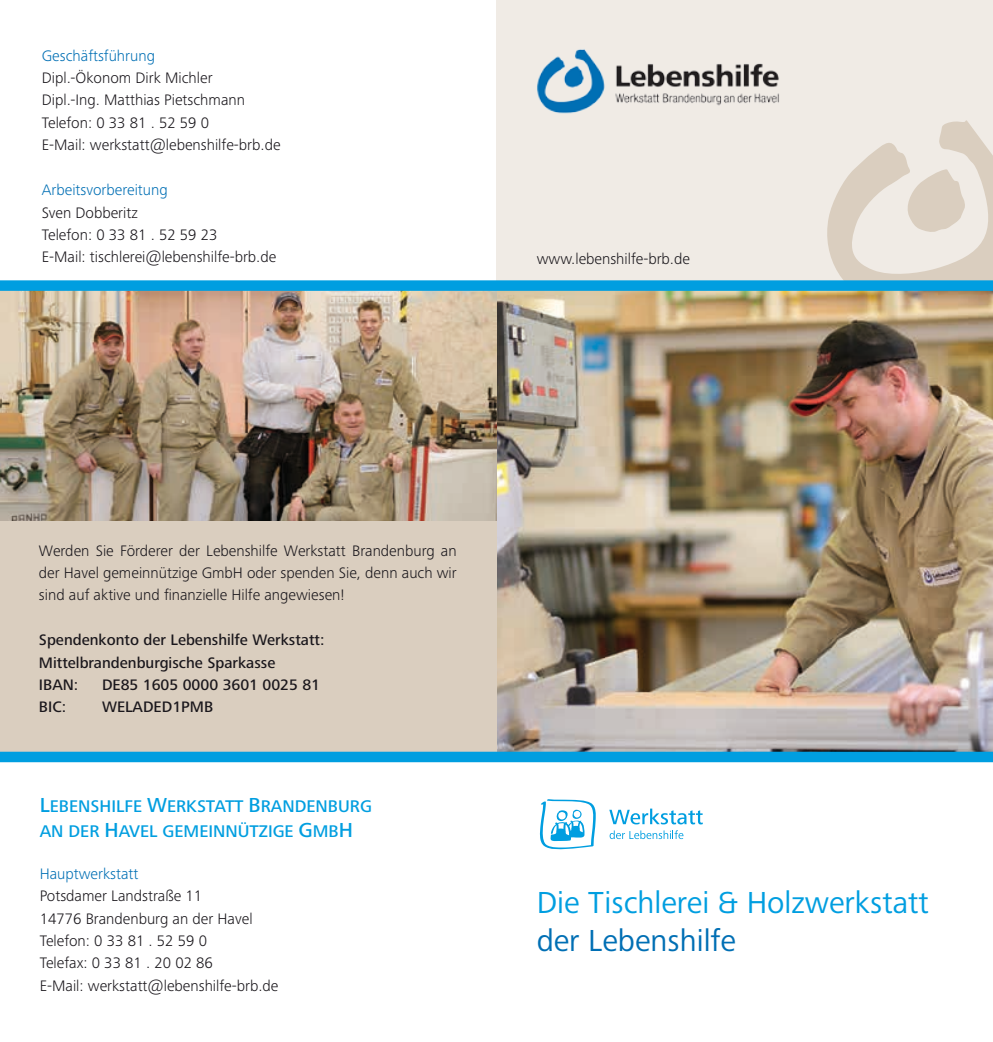
<style>
.page{position:relative;width:993px;height:1042px;background:#fff}
.page>*{position:absolute;margin:0;border:0;box-sizing:border-box;transform-origin:0 0}
.t1{font:31.5px "Frutiger Next Pro";color:#009ee0}
.t2{font:31.5px "Frutiger Next Pro";color:#006fb4}
.t3{font:500 17.5px/25.2px "Frutiger Next Pro";color:#009ee0}
.t4{font:300 15.75px/22.4px "Frutiger Next Pro";color:#1a171c}
.t5{font:500 15.75px/22.4px "Frutiger Next Pro";color:#1a171c}
.t6{font:300 15.75px "Frutiger Next Pro";color:#006fb4}
.s1{font-size:21px}
</style>
<div class="page">
<div style="left:496px;top:0;width:496px;height:285px;background:#f0ebe5"></div>
<svg style="left:827px;top:120px;width:165px;height:160px"></svg>
<img style="left:537px;top:49px;width:242px;height:65px">
<img style="left:496px;top:291px;width:496px;height:461px">
<img style="left:0;top:291px;width:496px;height:230px">
<div style="left:0;top:521px;width:496px;height:235px;background:#dacebf"></div>
<div style="left:0;top:280px;width:992px;height:11px;background:#009ee0"></div>
<div style="left:0;top:752px;width:992px;height:10px;background:#009ee0"></div>
<svg style="left:609px;top:808px;width:93px;height:16px"></svg>
<svg style="left:609px;top:830px;width:74px;height:9px"></svg>
<svg style="left:539px;top:799px;width:57px;height:50px"></svg>
<p class="t6" style="left:42px;top:46px;width:115px">Geschäftsführung</p>
<p class="t4" style="left:42px;top:67px;width:240px">Dipl.-Ökonom Dirk Michler<br>Dipl.-Ing. Matthias Pietschmann<br>Telefon: 0 33 81 . 52 59 0<br>E-Mail: werkstatt@lebenshilfe-brb.de</p>
<p class="t6" style="left:42px;top:181px;width:127px">Arbeitsvorbereitung</p>
<p class="t4" style="left:42px;top:201px;width:236px">Sven Dobberitz<br>Telefon: 0 33 81 . 52 59 23<br>E-Mail: tischlerei@lebenshilfe-brb.de</p>
<p class="t4" style="left:536px;top:248px;width:155px">www.lebenshilfe-brb.de</p>
<p class="t4" style="left:39px;top:539px;width:419px;text-align:justify">Werden Sie Förderer der Lebenshilfe Werkstatt Brandenburg an der Havel gemeinnützige GmbH oder spenden Sie, denn auch wir sind auf aktive und finanzielle Hilfe angewiesen!</p>
<p class="t5" style="left:39px;top:629px;width:287px">Spendenkonto der Lebenshilfe Werkstatt:<br>Mittelbrandenburgische Sparkasse<br>IBAN:</p>
<p class="t5" style="left:102px;top:673px;width:219px">DE85 1605 0000 3601 0025 81</p>
<p class="t5" style="left:39px;top:696px;width:29px">BIC:</p>
<p class="t5" style="left:102px;top:696px;width:113px">WELADED1PMB</p>
<p class="t3" style="left:40px;top:793px;width:333px"><span class="s1">L</span>EBENSHILFE <span class="s1">W</span>ERKSTATT <span class="s1">B</span>RANDENBURG<br>AN DER <span class="s1">H</span>AVEL GEMEINNÜTZIGE <span class="s1">G</span>MB<span class="s1">H</span></p>
<p class="t6" style="left:40px;top:864px;width:100px">Hauptwerkstatt</p>
<p class="t4" style="left:40px;top:884px;width:240px">Potsdamer Landstraße 11<br>14776 Brandenburg an der Havel<br>Telefon: 0 33 81 . 52 59 0<br>Telefax: 0 33 81 . 20 02 86<br>E-Mail: werkstatt@lebenshilfe-brb.de</p>
<h1 class="t1" style="left:536px;top:884px;width:393px">Die Tischlerei &amp; Holzwerkstatt</h1>
<h1 class="t2" style="left:536px;top:922px;width:201px">der Lebenshilfe</h1>
</div>
